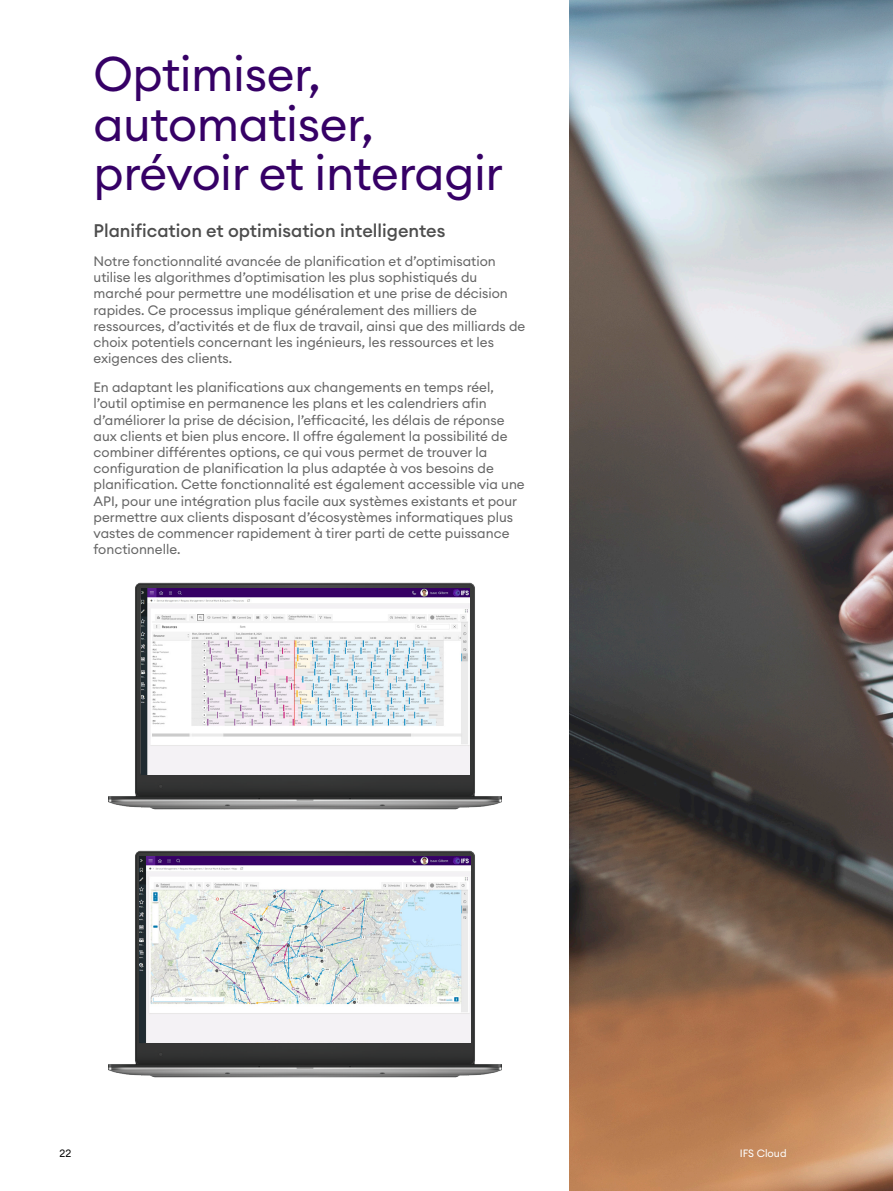
<style>
.page{position:relative;width:893px;height:1191px;background:#fff}
.page>*{position:absolute;margin:0;border:0;box-sizing:border-box;transform-origin:0 0}
.large_page_title_dk{font:48px/49.5px "Euclid Circular A";letter-spacing:-.01em;color:#360066}
.Sub_Heading{font:500 18px "Euclid Circular A";color:#4d4d4d}
.copy{font:13.5px/16.2px "Euclid Circular A";color:#656565}
.t1{font:10.5px "Euclid Circular A";color:#fff}
.t2{font:10.5px "Euclid Circular A";color:#000}
</style>
<div class="page">
<img style="left:135px;top:582px;width:340px;height:159px">
<img style="left:141px;top:588px;width:328px;height:153px">
<img style="left:108px;top:741px;width:393px;height:337px">
<img style="left:569px;top:0;width:324px;height:1191px">
<img style="left:140px;top:856px;width:330px;height:186px">
<p class="large_page_title_dk" style="left:94px;top:49px;width:282px">Optimiser, automatiser,</p>
<p class="large_page_title_dk" style="left:94px;top:148px;width:411px">prévoir et interagir</p>
<p class="Sub_Heading" style="left:94px;top:219px;width:353px">Planification et optimisation intelligentes</p>
<p class="copy" style="left:94px;top:253px;width:433px">Notre fonctionnalité avancée de planification et d’optimisation utilise les algorithmes d’optimisation les plus sophistiqués du marché pour permettre une modélisation et une prise de décision rapides. Ce processus implique généralement des milliers de ressources, d’activités et de flux de travail, ainsi que des milliards de choix potentiels concernant les ingénieurs, les ressources et les exigences des clients.</p>
<p class="copy" style="left:94px;top:379px;width:433px">En adaptant les planifications aux changements en temps réel, l’outil optimise en permanence les plans et les calendriers afin d’améliorer la prise de décision, l’efficacité, les délais de réponse aux clients et bien plus encore. Il offre également la possibilité de combiner différentes options, ce qui vous permet de trouver la configuration de planification la plus adaptée à vos besoins de planification. Cette fonctionnalité est également accessible via une API, pour une intégration plus facile aux systèmes existants et pour permettre aux clients disposant d’écosystèmes informatiques plus vastes de commencer rapidement à tirer parti de cette puissance fonctionnelle.</p>
<p class="t2" style="left:60px;top:1146px;width:13px">22</p>
<p class="t1" style="left:740px;top:1146px;width:48px">IFS Cloud</p>
</div>
